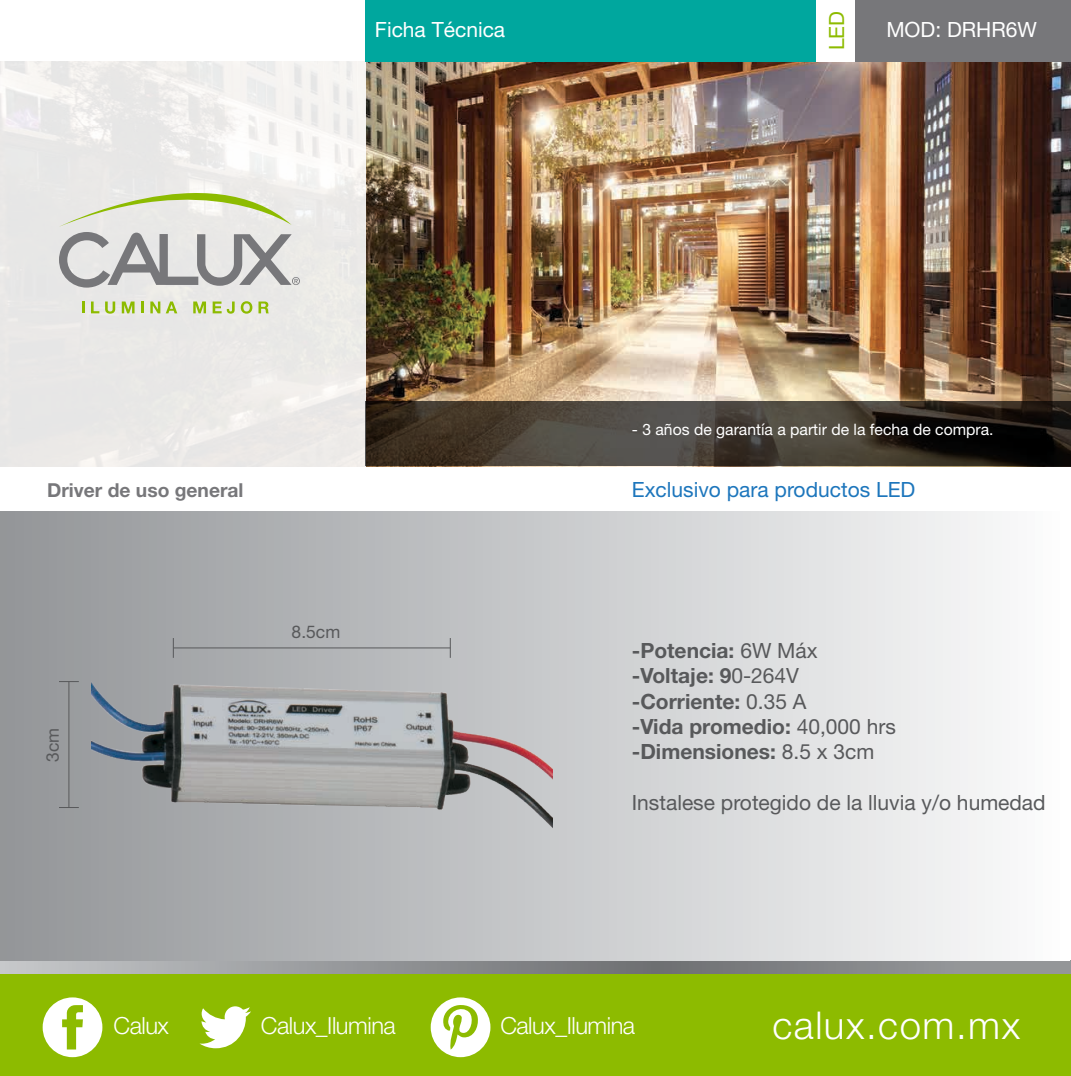
<style>
.page{position:relative;width:1071px;height:1076px;background:#fff}
.page>*{position:absolute;margin:0;border:0;box-sizing:border-box;transform-origin:0 0}
.t1{font:300 38.32px "Helvetica Neue";letter-spacing:.04em;color:#fff}
.t2{font:300 23.62px "Helvetica Neue";letter-spacing:-.02em;color:#fff}
.t3{font:700 21px/25.2px "Helvetica Neue";color:#58595b}
.t4{font:21px "Helvetica Neue";color:#58595b}
.t5{font:21px "Helvetica Neue";color:#1d76bc}
.t6{font:21px "Helvetica Neue";color:#fff}
.t7{font:21px "Helvetica Neue";color:#8dbb00}
.t8{font:700 19.25px "Helvetica Neue";color:#77777a}
.t9{font:17.5px "Helvetica Neue";color:#58595b}
.t10{font:15.75px "Helvetica Neue";color:#fff}
.s1{font-weight:400}
</style>
<div class="page">
<svg style="left:0;top:961px;width:1071px;height:14px;background:#91968b"></svg>
<div style="left:0;top:975px;width:1071px;height:101px;background:#8dbb00"></div>
<svg style="left:43px;top:997px;width:59px;height:60px"></svg>
<svg style="left:199px;top:1006px;width:52px;height:42px"></svg>
<svg style="left:431px;top:997px;width:59px;height:60px"></svg>
<div style="left:0;top:511px;width:1070px;height:450px;background:linear-gradient(to right,#929598,#fcfdfd)"></div>
<img style="left:366px;top:61px;width:705px;height:341px">
<div style="left:0;top:0;width:366px;height:466px;background:linear-gradient(to bottom,#f8f7f7,#e6e4e2)"></div>
<svg style="left:82px;top:301px;width:2px;height:12px"></svg>
<svg style="left:91px;top:301px;width:8px;height:12px"></svg>
<svg style="left:105px;top:301px;width:10px;height:13px"></svg>
<svg style="left:122px;top:301px;width:13px;height:12px"></svg>
<svg style="left:141px;top:301px;width:3px;height:12px"></svg>
<svg style="left:150px;top:301px;width:10px;height:12px"></svg>
<svg style="left:166px;top:301px;width:11px;height:12px"></svg>
<svg style="left:193px;top:301px;width:13px;height:12px"></svg>
<svg style="left:213px;top:301px;width:22px;height:13px"></svg>
<svg style="left:241px;top:301px;width:11px;height:13px"></svg>
<svg style="left:259px;top:301px;width:10px;height:12px"></svg>
<svg style="left:59px;top:152px;width:241px;height:136px;background:#d7d8d1"></svg>
<svg style="left:366px;top:402px;width:705px;height:64px;background:#3b352c"></svg>
<div style="left:366px;top:0;width:705px;height:61px;background:#00a79e"></div>
<div style="left:855px;top:0;width:216px;height:61px;background:#77777a"></div>
<div style="left:817px;top:0;width:38px;height:61px;background:#fff"></div>
<hr style="left:68px;top:681px;width:1px;height:126px;background:#58595b">
<svg style="left:59px;top:681px;width:20px;height:1px"></svg>
<svg style="left:59px;top:807px;width:20px;height:1px"></svg>
<img style="left:91px;top:629px;width:462px;height:231px">
<p class="t7" style="left:824px;top:50px;width:41px;rotate:-90deg">LED</p>
<p class="t6" style="left:375px;top:17px;width:132px">Ficha Técnica</p>
<p class="t6" style="left:886px;top:17px;width:152px">MOD: DRHR6W</p>
<p class="t10" style="left:632px;top:420px;width:363px">- 3 años de garantía a partir de la fecha de compra.</p>
<p class="t8" style="left:47px;top:479px;width:198px">Driver de uso general</p>
<p class="t5" style="left:632px;top:477px;width:285px">Exclusivo para productos LED</p>
<p class="t9" style="left:42px;top:762px;width:36px;rotate:-90deg">3cm</p>
<p class="t9" style="left:292px;top:621px;width:50px">8.5cm</p>
<p class="t3" style="left:632px;top:638px;width:266px">-Potencia: <span class="s1">6W Máx </span>-Voltaje: 9<span class="s1">0-264V </span>-Corriente: <span class="s1">0.35 A<br></span>-Vida promedio: <span class="s1">40,000 hrs </span>-Dimensiones: <span class="s1">8.5 x 3cm</span></p>
<p class="t4" style="left:632px;top:789px;width:415px">Instalese protegido de la lluvia y/o humedad</p>
<p class="t2" style="left:114px;top:1011px;width:57px">Calux</p>
<p class="t2" style="left:261px;top:1011px;width:136px">Calux_Ilumina</p>
<p class="t2" style="left:500px;top:1011px;width:136px">Calux_Ilumina</p>
<h1 class="t1" style="left:772px;top:1001px;width:249px">calux.com.mx</h1>
</div>
